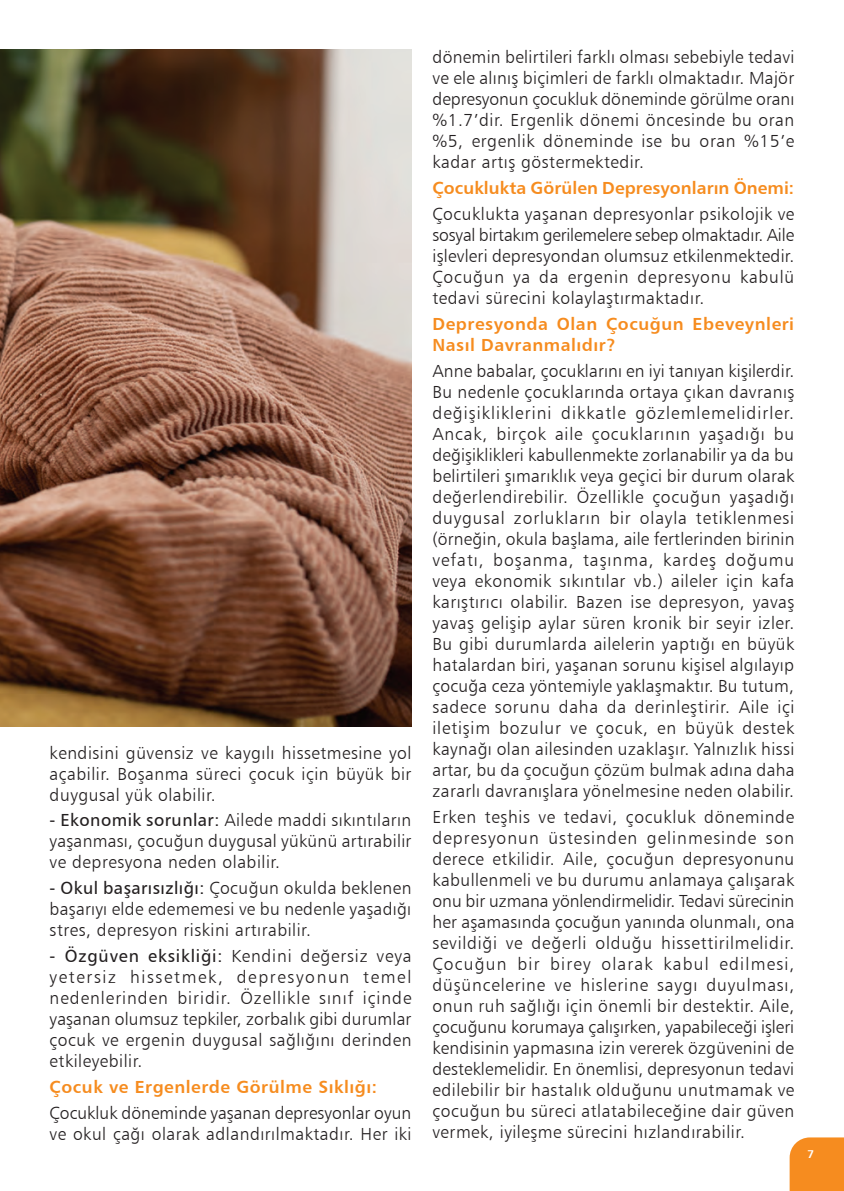
<style>
.page{position:relative;width:844px;height:1191px;background:#fff}
.page>*{position:absolute;margin:0;border:0;box-sizing:border-box;transform-origin:0 0}
.t1{font:17.5px/21px "Humanist 777 BT Light B";letter-spacing:.03em;color:#231f20;text-align:justify}
.t2{font:17.5px/21px "Humanist 777 BT Bold B";letter-spacing:.03em;color:#f68c1f}
.t3{font:17.5px/21px "Humanist 777 BT Light B";color:#231f20}
.t4{font:17.5px "Humanist 777 BT Bold B";letter-spacing:.005em;color:#f68c1f}
.t5{font:11.38px "Humanist 777 BT Bold B";color:#fff}
.s1{font-family:"Humanist 777 BT Roman B"}
</style>
<div class="page">
<img style="left:0;top:50px;width:411px;height:676px">
<div style="left:789px;top:1137px;width:54px;height:54px;background:#f68c1f"></div>
<p class="t1" style="left:50px;top:741px;width:363px">kendisini güvensiz ve kaygılı hissetmesine yol açabilir. Boşanma süreci çocuk için büyük bir duygusal yük olabilir.</p>
<p class="t1" style="left:50px;top:809px;width:363px"><span class="s1">- Ekonomik sorunlar:</span> Ailede maddi sıkıntıların yaşanması, çocuğun duygusal yükünü artırabilir ve depresyona neden olabilir.</p>
<p class="t1" style="left:50px;top:877px;width:363px"><span class="s1">- Okul başarısızlığı:</span> Çocuğun okulda beklenen başarıyı elde edememesi ve bu nedenle yaşadığı stres, depresyon riskini artırabilir.</p>
<p class="t1" style="left:50px;top:945px;width:363px"><span class="s1">- Özgüven eksikliği:</span> Kendini değersiz veya yetersiz hissetmek, depresyonun temel nedenlerinden biridir. Özellikle sınıf içinde yaşanan olumsuz tepkiler, zorbalık gibi durumlar çocuk ve ergenin duygusal sağlığını derinden etkileyebilir.</p>
<p class="t2" style="left:50px;top:1076px;width:329px">Çocuk ve Ergenlerde Görülme Sıklığı:</p>
<p class="t3" style="left:50px;top:1102px;width:363px">Çocukluk döneminde yaşanan depresyonlar oyun ve okul çağı olarak adlandırılmaktadır. Her iki</p>
<p class="t1" style="left:432px;top:46px;width:363px">dönemin belirtileri farklı olması sebebiyle tedavi ve ele alınış biçimleri de farklı olmaktadır. Majör depresyonun çocukluk döneminde görülme oranı %1.7’dir. Ergenlik dönemi öncesinde bu oran %5, ergenlik döneminde ise bu oran %15’e kadar artış göstermektedir.</p>
<p class="t4" style="left:432px;top:177px;width:363px">Çocuklukta Görülen Depresyonların Önemi:</p>
<p class="t1" style="left:432px;top:203px;width:363px">Çocuklukta yaşanan depresyonlar psikolojik ve sosyal birtakım gerilemelere sebep olmaktadır. Aile işlevleri depresyondan olumsuz etkilenmektedir.<br>Çocuğun ya da ergenin depresyonu kabulü tedavi sürecini kolaylaştırmaktadır.</p>
<p class="t2" style="left:432px;top:313px;width:363px">Depresyonda Olan Çocuğun Ebeveynleri<br>Nasıl Davranmalıdır?</p>
<p class="t1" style="left:432px;top:360px;width:363px">Anne babalar, çocuklarını en iyi tanıyan kişilerdir.<br>Bu nedenle çocuklarında ortaya çıkan davranış değişikliklerini dikkatle gözlemlemelidirler.<br>Ancak, birçok aile çocuklarının yaşadığı bu değişiklikleri kabullenmekte zorlanabilir ya da bu belirtileri şımarıklık veya geçici bir durum olarak değerlendirebilir. Özellikle çocuğun yaşadığı duygusal zorlukların bir olayla tetiklenmesi (örneğin, okula başlama, aile fertlerinden birinin vefatı, boşanma, taşınma, kardeş doğumu veya ekonomik sıkıntılar vb.) aileler için kafa karıştırıcı olabilir. Bazen ise depresyon, yavaş yavaş gelişip aylar süren kronik bir seyir izler.<br>Bu gibi durumlarda ailelerin yaptığı en büyük hatalardan biri, yaşanan sorunu kişisel algılayıp çocuğa ceza yöntemiyle yaklaşmaktır. Bu tutum, sadece sorunu daha da derinleştirir. Aile içi iletişim bozulur ve çocuk, en büyük destek kaynağı olan ailesinden uzaklaşır. Yalnızlık hissi artar, bu da çocuğun çözüm bulmak adına daha zararlı davranışlara yönelmesine neden olabilir.</p>
<p class="t1" style="left:432px;top:806px;width:363px">Erken teşhis ve tedavi, çocukluk döneminde depresyonun üstesinden gelinmesinde son derece etkilidir. Aile, çocuğun depresyonunu kabullenmeli ve bu durumu anlamaya çalışarak onu bir uzmana yönlendirmelidir. Tedavi sürecinin her aşamasında çocuğun yanında olunmalı, ona sevildiği ve değerli olduğu hissettirilmelidir.<br>Çocuğun bir birey olarak kabul edilmesi, düşüncelerine ve hislerine saygı duyulması, onun ruh sağlığı için önemli bir destektir. Aile, çocuğunu korumaya çalışırken, yapabileceği işleri kendisinin yapmasına izin vererek özgüvenini de desteklemelidir. En önemlisi, depresyonun tedavi edilebilir bir hastalık olduğunu unutmamak ve çocuğun bu süreci atlatabileceğine dair güven vermek, iyileşme sürecini hızlandırabilir.</p>
<p class="t5" style="left:807px;top:1147px;width:8px">7</p>
</div>
